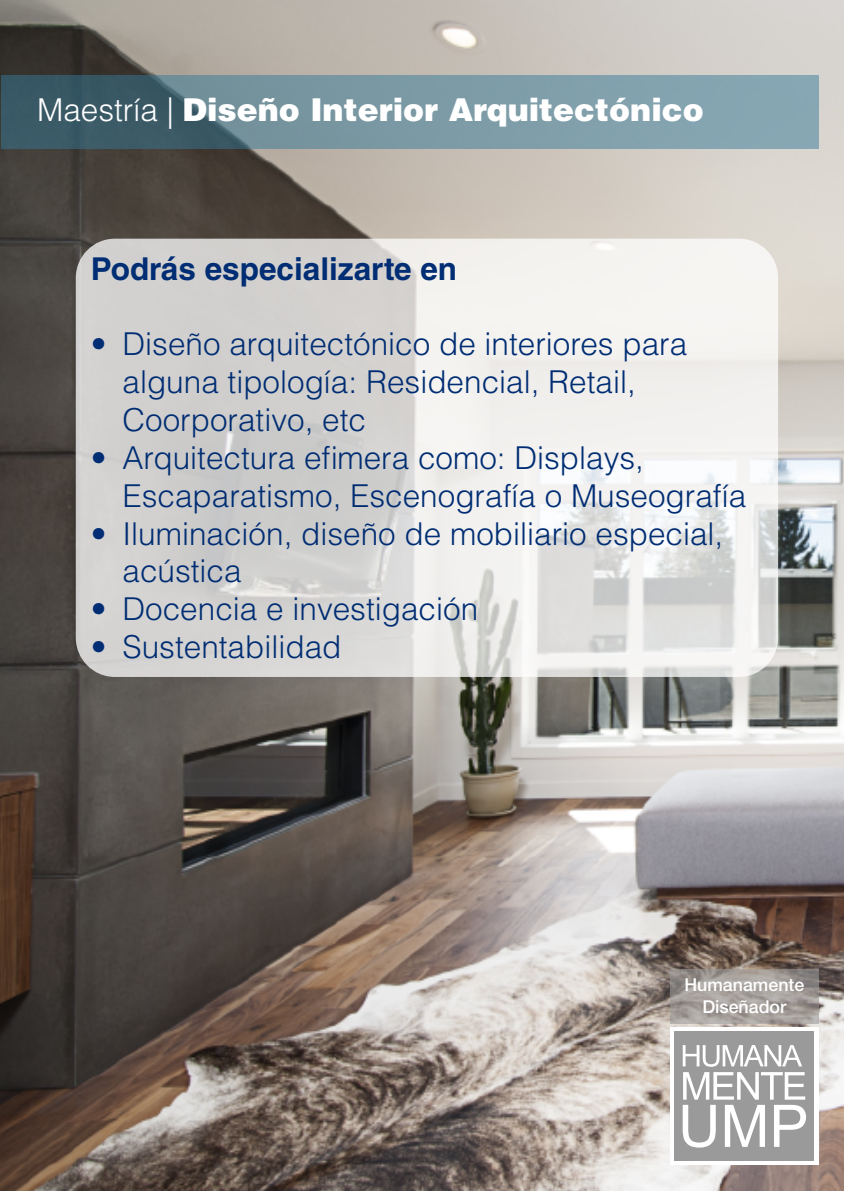
<style>
.page{position:relative;width:844px;height:1191px;background:#fff}
.page>*{position:absolute;margin:0;border:0;box-sizing:border-box;transform-origin:0 0}
.t1{font:300 31.5px/37.8px "Helvetica LT Std";color:#002d73}
.t2{font:900 31.5px "Helvetica LT Std";color:#fff}
.t3{font:700 31.5px "Helvetica LT Std";color:#002d73}
.t4{font:500 17.85px/21.3px "Helvetica Neue LT Std";color:#fff;text-align:center}
.s1{font-weight:300}
</style>
<div class="page">
<img style="left:0;top:0;width:843px;height:1191px">
<svg style="left:76px;top:239px;width:701px;height:438px"></svg>
<svg style="left:669px;top:969px;width:149px;height:55px;background:#a19b98"></svg>
<div style="left:669px;top:1027px;width:149px;height:138px;background:#fff"></div>
<div style="left:674px;top:1031px;width:140px;height:129px;background:#9b9a9a"></div>
<svg style="left:682px;top:1045px;width:120px;height:21px"></svg>
<svg style="left:682px;top:1072px;width:123px;height:75px"></svg>
<svg style="left:1px;top:75px;width:817px;height:74px;background:#6c8b97"></svg>
<p class="t2" style="left:37px;top:89px;width:668px"><span class="s1">Maestría |</span> Diseño Interior Arquitectónico</p>
<p class="t3" style="left:91px;top:249px;width:367px">Podrás especializarte en</p>
<p class="t1" style="left:122px;top:325px;width:566px;text-indent:-32px">• Diseño arquitectónico de interiores para alguna tipología: Residencial, Retail,<br>Coorporativo, etc</p>
<p class="t1" style="left:122px;top:438px;width:625px;text-indent:-32px">• Arquitectura efimera como: Displays,<br>Escaparatismo, Escenografía o Museografía</p>
<p class="t1" style="left:122px;top:514px;width:602px;text-indent:-32px">• Iluminación, diseño de mobiliario especial, acústica</p>
<p class="t1" style="left:91px;top:590px;width:388px">• Docencia e investigación</p>
<p class="t1" style="left:91px;top:627px;width:252px">• Sustentabilidad</p>
<p class="t4" style="left:684px;top:974px;width:121px">Humanamente<br>Diseñador</p>
</div>
